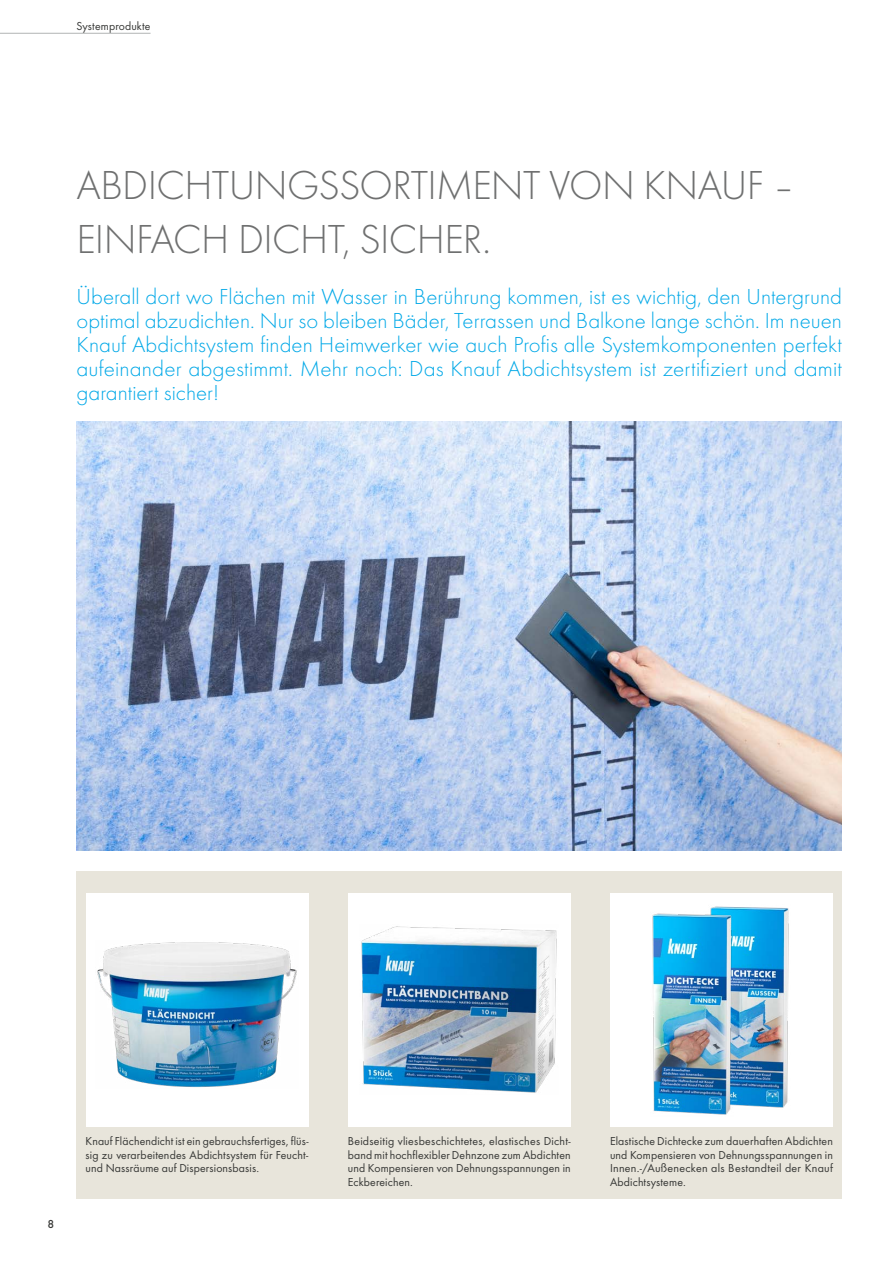
<style>
.page{position:relative;width:893px;height:1263px;background:#fff}
.page>*{position:absolute;margin:0;border:0;box-sizing:border-box;transform-origin:0 0}
.t1{font:300 42px/54px "Futura";letter-spacing:-.015em;color:#6f7070}
.t2{font:300 22.5px/24px "Futura";letter-spacing:.005em;color:#00a8e7;text-align:justify}
.t3{font:12px/13.5px "Futura Boo";letter-spacing:.015em;color:#383937;text-align:justify}
.t4{font:500 12px "Futura";color:#383937}
</style>
<div class="page">
<div style="left:77px;top:871px;width:765px;height:328px;background:#e8e5db"></div>
<div style="left:86px;top:893px;width:222px;height:233px;background:#fff"></div>
<img style="left:97px;top:942px;width:200px;height:145px">
<div style="left:348px;top:893px;width:223px;height:233px;background:#fff"></div>
<img style="left:361px;top:926px;width:196px;height:167px">
<div style="left:610px;top:893px;width:223px;height:233px;background:#fff"></div>
<hr style="left:0;top:33px;width:151px;height:1px;background:#b1b4b4">
<img style="left:77px;top:421px;width:765px;height:429px">
<img style="left:710px;top:906px;width:79px;height:202px">
<img style="left:652px;top:911px;width:81px;height:204px">
<p class="t3" style="left:77px;top:19px;width:75px">Systemprodukte</p>
<h1 class="t1" style="left:77px;top:159px;width:721px">ABDICHTUNGSSORTIMENT VON KNAUF –<br>EINFACH DICHT, SICHER.</h1>
<p class="t2" style="left:77px;top:285px;width:767px">Überall dort wo Flächen mit Wasser in Berührung kommen, ist es wichtig, den Untergrund optimal abzudichten. Nur so bleiben Bäder, Terrassen und Balkone lange schön. Im neuen Knauf Abdichtsystem finden Heimwerker wie auch Profis alle Systemkomponenten perfekt aufeinander abgestimmt. Mehr noch: Das Knauf Abdichtsystem ist zertifiziert und damit garantiert sicher!</p>
<p class="t4" style="left:48px;top:1217px;width:8px">8</p>
<p class="t3" style="left:86px;top:1134px;width:224px">Knauf Flächendicht ist ein gebrauchsfertiges, flüs&shy;sig zu verarbeitendes Abdichtsystem für Feucht&shy;und Nassräume auf Dispersionsbasis.</p>
<p class="t3" style="left:348px;top:1134px;width:224px">Beidseitig vliesbeschichtetes, elastisches Dicht&shy;band mit hochflexibler Dehnzone zum Abdichten und Kompensieren von Dehnungsspannungen in Eckbereichen.</p>
<p class="t3" style="left:610px;top:1134px;width:224px">Elastische Dichtecke zum dauerhaften Abdichten und Kompensieren von Dehnungsspannungen in Innen.-/Außenecken als Bestandteil der Knauf Abdichtsysteme.</p>
</div>
